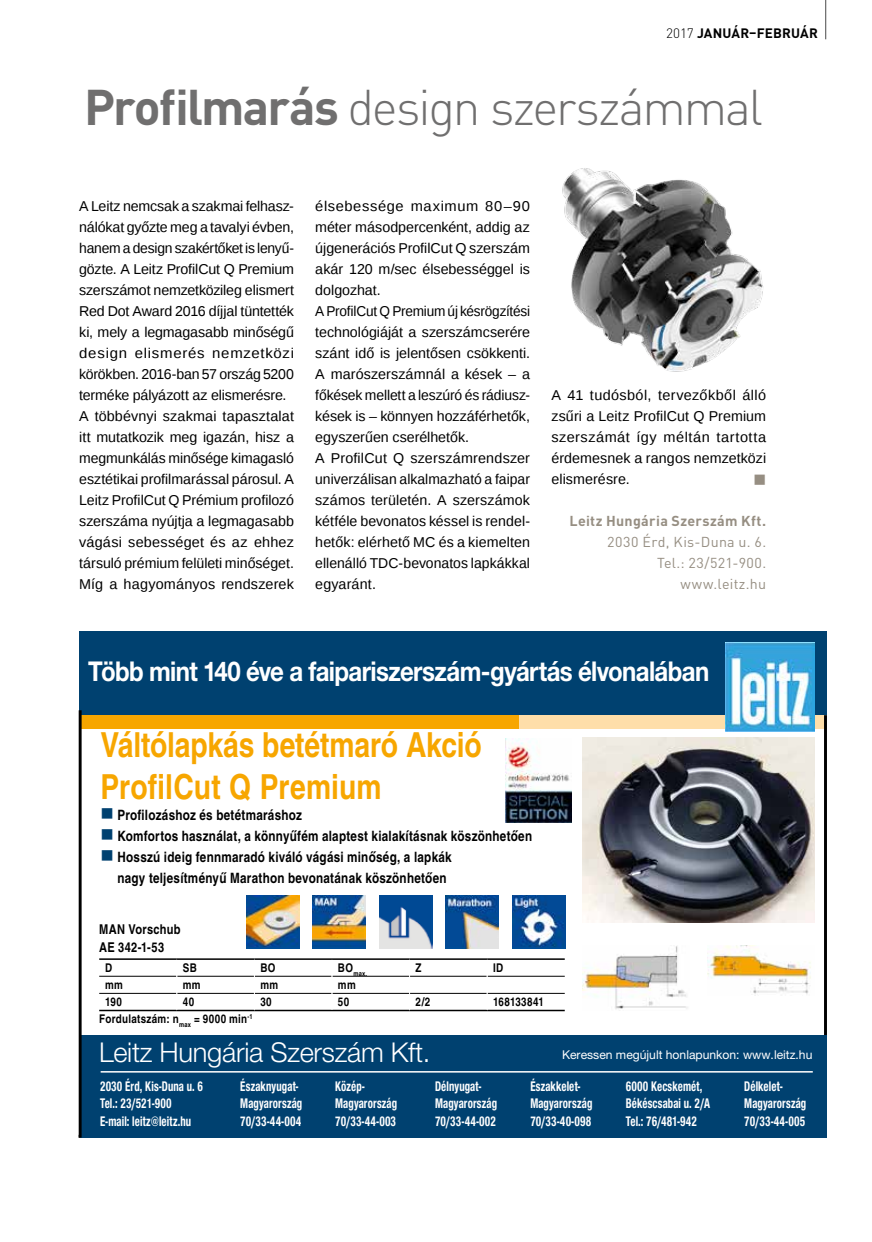
<style>
.page{position:relative;width:872px;height:1242px;background:#fff}
.page>*{position:absolute;margin:0;border:0;box-sizing:border-box;transform-origin:0 0}
.t1{font:300 49.5px "DIN Pro";letter-spacing:-.045em;color:#706f6f}
.t2{font:700 condensed 34.5px/42px "Nimbus Sans LOT";letter-spacing:-.005em;color:#f7a600}
.t3{font:700 27.3px "Helvetica Neue LT Pro";letter-spacing:-.025em;color:#fff;scale:.88 1}
.t4{font:300 27.3px "Helvetica Neue LT Pro";letter-spacing:-.01em;color:#fff}
.t5{font:21px "Liberation Sans";color:#968e82}
.t6{font:14.4px/17.2px "Nimbus San Nov TOT Bol Con";letter-spacing:.01em;color:#fff;scale:.8 1}
.t7{font:14.25px/21px "Liberation Sans";color:#000}
.t8{font:700 condensed 14.25px/21px "Nimbus Sans LOT";letter-spacing:.02em;color:#000}
.t9{font:14.25px/21px "DIN Pro";letter-spacing:.02em;color:#968e82;text-align:right}
.t10{font:700 14.25px "DIN Pro";letter-spacing:.02em;color:#968e82}
.t11{font:700 condensed 13.5px/18px "Nimbus Sans LOT";letter-spacing:.02em;color:#000}
.t12{font:700 13.5px "DIN Pro";letter-spacing:.01em;color:#000}
.t13{font:12.15px "Helvetica Neue LT Pro";color:#fff}
.t14{font:700 condensed 12px "Nimbus Sans LOT";letter-spacing:.025em;color:#000}
.t15{font:700 condensed 7.05px "Nimbus Sans LOT";color:#000}
.s1{font-weight:300}
.s2{font-weight:700}
.s3{color:#004170}
</style>
<div class="page">
<hr style="left:825px;top:0;width:1px;height:39px;background:#4a4a49">
<img style="left:582px;top:738px;width:232px;height:184px">
<div style="left:80px;top:709px;width:439px;height:20px;background:#f7a600"></div>
<div style="left:519px;top:709px;width:307px;height:20px;background:#fedea9"></div>
<div style="left:79px;top:631px;width:747px;height:83px;background:#004170"></div>
<img style="left:725px;top:642px;width:89px;height:89px">
<hr style="left:824px;top:715px;width:3px;height:422px;background:#000">
<div style="left:80px;top:1035px;width:747px;height:102px;background:#004170"></div>
<hr style="left:79px;top:710px;width:3px;height:427px;background:#000">
<hr style="left:101px;top:1071px;width:711px;height:1px;background:#fff">
<img style="left:246px;top:895px;width:53px;height:53px">
<img style="left:312px;top:895px;width:53px;height:53px">
<img style="left:379px;top:895px;width:53px;height:53px">
<img style="left:512px;top:895px;width:53px;height:53px">
<img style="left:445px;top:895px;width:53px;height:53px">
<img style="left:506px;top:738px;width:65px;height:84px">
<hr style="left:99px;top:976px;width:77px;height:1px;background:#000">
<hr style="left:177px;top:976px;width:77px;height:1px;background:#000">
<hr style="left:255px;top:976px;width:76px;height:1px;background:#000">
<hr style="left:332px;top:976px;width:77px;height:1px;background:#000">
<hr style="left:410px;top:976px;width:77px;height:1px;background:#000">
<hr style="left:487px;top:976px;width:78px;height:1px;background:#000">
<hr style="left:99px;top:993px;width:77px;height:1px;background:#000">
<hr style="left:177px;top:993px;width:77px;height:1px;background:#000">
<hr style="left:255px;top:993px;width:76px;height:1px;background:#000">
<hr style="left:332px;top:993px;width:77px;height:1px;background:#000">
<hr style="left:410px;top:993px;width:77px;height:1px;background:#000">
<hr style="left:487px;top:993px;width:78px;height:1px;background:#000">
<hr style="left:99px;top:958px;width:78px;height:2px;background:#000">
<hr style="left:177px;top:958px;width:77px;height:2px;background:#000">
<hr style="left:254px;top:958px;width:78px;height:2px;background:#000">
<hr style="left:332px;top:958px;width:77px;height:2px;background:#000">
<hr style="left:409px;top:958px;width:78px;height:2px;background:#000">
<hr style="left:487px;top:958px;width:78px;height:2px;background:#000">
<hr style="left:99px;top:1009px;width:78px;height:2px;background:#000">
<hr style="left:177px;top:1009px;width:77px;height:2px;background:#000">
<hr style="left:254px;top:1009px;width:78px;height:2px;background:#000">
<hr style="left:332px;top:1009px;width:77px;height:2px;background:#000">
<hr style="left:409px;top:1009px;width:78px;height:2px;background:#000">
<hr style="left:487px;top:1009px;width:78px;height:2px;background:#000">
<img style="left:582px;top:946px;width:106px;height:63px">
<img style="left:707px;top:945px;width:104px;height:49px">
<img style="left:562px;top:168px;width:201px;height:204px">
<p class="t12" style="left:666px;top:24px;width:153px"><span class="s1">2017</span> JANUÁR–FEBRUÁR</p>
<h1 class="t1" style="left:84px;top:73px;width:680px"><span class="s2">Profilmarás</span> design szerszámmal</h1>
<p class="t7" style="left:79px;top:196px;width:216px">A Leitz nemcsak a szakmai felhasz&shy;nálókat győzte meg a tavalyi évben, hanem a design szakértőket is lenyű&shy;gözte. A Leitz ProfilCut Q Premium szerszámot nemzetközileg elismert Red Dot Award 2016 díjjal tüntették ki, mely a legmagasabb minőségű design elismerés nemzetközi körökben. 2016-ban 57 ország 5200 terméke pályázott az elismerésre.<br>A többévnyi szakmai tapasztalat itt mutatkozik meg igazán, hisz a megmunkálás minősége kimagasló esztétikai profilmarással párosul. A Leitz ProfilCut Q Prémium profilozó szerszáma nyújtja a legmagasabb vágási sebességet és az ehhez társuló prémium felületi minőséget.<br>Míg a hagyományos rendszerek</p>
<p class="t7" style="left:315px;top:196px;width:216px">élsebessége maximum 80–90 méter másodpercenként, addig az újgenerációs ProfilCut Q szerszám akár 120 m/sec élsebességgel is dolgozhat.<br>A ProfilCut Q Premium új késrögzítési technológiáját a szerszámcserére szánt idő is jelentősen csökkenti.<br>A marószerszámnál a kések – a főkések mellett a leszúró és rádiusz&shy;kések is – könnyen hozzáférhetők, egyszerűen cserélhetők.<br>A ProfilCut Q szerszámrendszer univerzálisan alkalmazható a faipar számos területén. A szerszámok kétféle bevonatos késsel is rendel&shy;hetők: elérhető MC és a kiemelten ellenálló TDC-bevonatos lapkákkal egyaránt.</p>
<p class="t7" style="left:551px;top:385px;width:216px;text-align:justify">A 41 tudósból, tervezőkből álló zsűri a Leitz ProfilCut Q Premium szerszámát így méltán tartotta érdemesnek a rangos nemzetközi elismerésre.</p>
<h3 class="t5" style="left:753px;top:466px;width:14px">■</h3>
<p class="t10" style="left:569px;top:511px;width:198px">Leitz Hungária Szerszám Kft.</p>
<p class="t9" style="left:607px;top:531px;width:160px">2030 Érd, Kis-Duna u. 6.<br>Tel.: 23/521-900. www.leitz.hu</p>
<h3 class="t3" style="left:88px;top:654px;width:707px">Több mint 140 éve a faipariszerszám-gyártás élvonalában</h3>
<h2 class="t2" style="left:100px;top:725px;width:383px">Váltólapkás betétmaró Akció<br>ProfilCut Q Premium</h2>
<p class="t8" style="left:100px;top:805px;width:203px"><span class="s3">■</span> Profilozáshoz és betétmaráshoz</p>
<p class="t8" style="left:100px;top:826px;width:433px"><span class="s3">■</span> Komfortos használat, a könnyűfém alaptest kialakításnak köszönhetően</p>
<p class="t8" style="left:117px;top:847px;width:336px;text-indent:-17px"><span class="s3">■</span> Hosszú ideig fennmaradó kiváló vágási minőség, a lapkák nagy teljesítményű Marathon bevonatának köszönhetően</p>
<p class="t11" style="left:99px;top:921px;width:83px">MAN Vorschub<br>AE 342-1-53</p>
<p class="t14" style="left:105px;top:960px;width:9px">D</p>
<p class="t14" style="left:183px;top:960px;width:15px">SB</p>
<p class="t14" style="left:260px;top:960px;width:17px">BO</p>
<p class="t15" style="left:338px;top:969px;width:31px"><sup>BO</sup>max.</p>
<p class="t14" style="left:415px;top:960px;width:8px">Z</p>
<p class="t14" style="left:493px;top:960px;width:12px">ID</p>
<p class="t14" style="left:105px;top:977px;width:19px">mm</p>
<p class="t14" style="left:183px;top:977px;width:19px">mm</p>
<p class="t14" style="left:260px;top:977px;width:19px">mm</p>
<p class="t14" style="left:338px;top:977px;width:19px">mm</p>
<p class="t14" style="left:105px;top:994px;width:18px">190</p>
<p class="t14" style="left:183px;top:994px;width:13px">40</p>
<p class="t14" style="left:260px;top:994px;width:13px">30</p>
<p class="t14" style="left:338px;top:994px;width:13px">50</p>
<p class="t14" style="left:415px;top:994px;width:16px">2/2</p>
<p class="t14" style="left:493px;top:994px;width:52px">168133841</p>
<p class="t14" style="left:99px;top:1011px;width:155px">Fordulatszám: n<sub>max</sub> = 9000 min<sup>-1</sup></p>
<h3 class="t4" style="left:99px;top:1036px;width:333px">Leitz Hungária Szerszám Kft.</h3>
<p class="t6" style="left:240px;top:1077px;width:79px">Északnyugat-<br>Magyarország<br>70/33-44-004</p>
<p class="t13" style="left:562px;top:1048px;width:252px">Keressen megújult honlapunkon: www.leitz.hu</p>
<p class="t6" style="left:100px;top:1077px;width:130px">2030 Érd, Kis-Duna u. 6<br>Tel.: 23/521-900<br>E-mail: leitz@leitz.hu</p>
<p class="t6" style="left:435px;top:1077px;width:79px">Délnyugat-<br>Magyarország<br>70/33-44-002</p>
<p class="t6" style="left:530px;top:1077px;width:79px">Északkelet-<br>Magyarország<br>70/33-40-098</p>
<p class="t6" style="left:626px;top:1077px;width:107px">6000 Kecskemét,<br>Békéscsabai u. 2/A<br>Tel.: 76/481-942</p>
<p class="t6" style="left:744px;top:1077px;width:79px">Délkelet-<br>Magyarország<br>70/33-44-005</p>
<p class="t6" style="left:335px;top:1077px;width:79px">Közép-<br>Magyarország<br>70/33-44-003</p>
</div>
